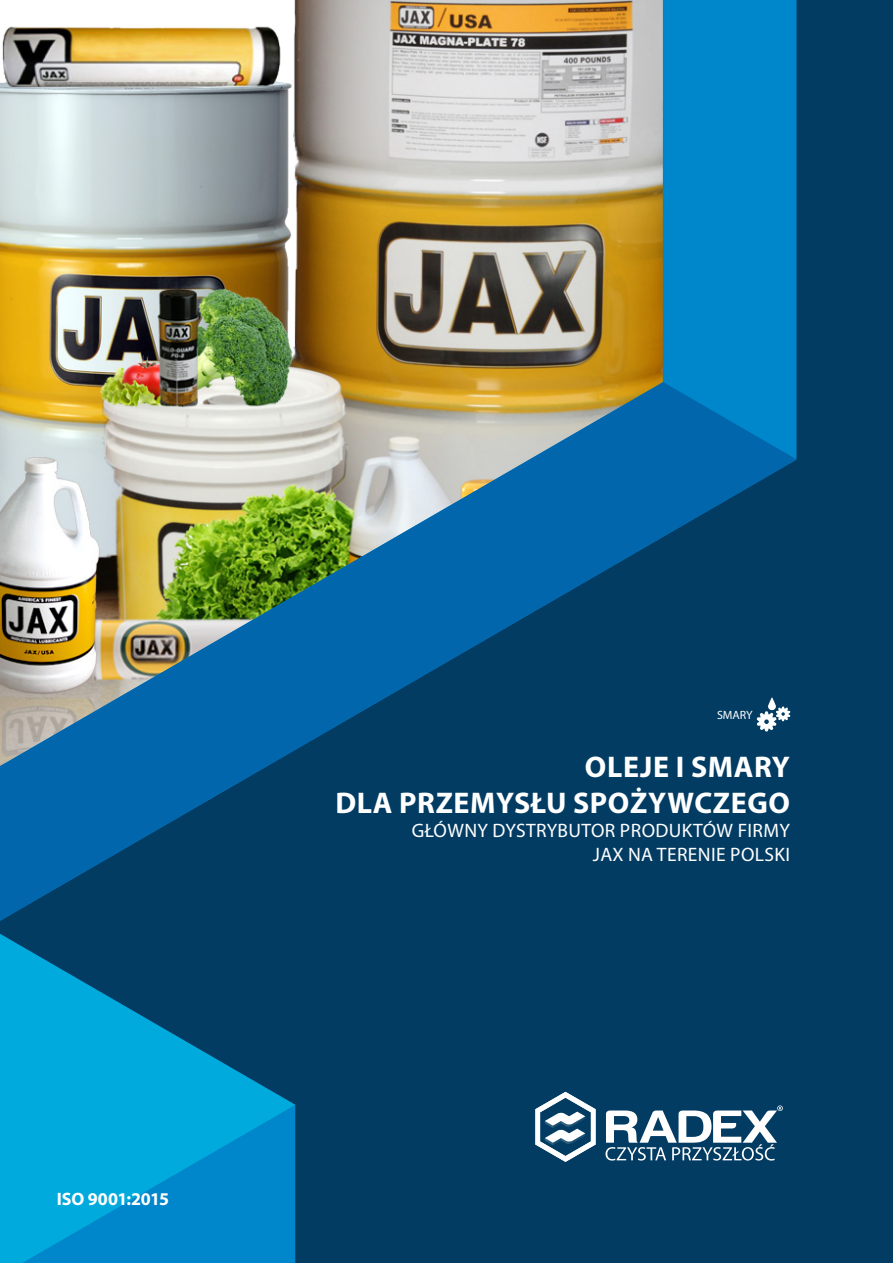
<style>
.page{position:relative;width:893px;height:1263px;background:#023c63}
.page>*{position:absolute;margin:0;border:0;box-sizing:border-box;transform-origin:0 0}
.Main_Title_Bold{font:700 30px/36px "Myriad Pro";letter-spacing:.02em;color:#fff;text-align:right}
.header_thin{font:19.5px/23.4px "Myriad Pro";letter-spacing:.02em;color:#fff;text-align:right}
.WYPUNKTOWANIE{font:700 18px "Myriad Pro";letter-spacing:-.01em;color:#fff}
.Przedmiot_broszury{font:12px "Myriad Pro";letter-spacing:-.005em;color:#fff}
</style>
<div class="page">
<img style="left:0;top:0;width:796px;height:382px">
<svg style="left:0;top:382px;width:796px;height:539px;background:#386c83"></svg>
<svg style="left:0;top:934px;width:295px;height:329px;background:#0085b8"></svg>
<svg style="left:756px;top:697px;width:34px;height:34px"></svg>
<div style="left:505px;top:1071px;width:306px;height:111px;background:#023c63"></div>
<svg style="left:535px;top:1092px;width:248px;height:70px"></svg>
<p class="WYPUNKTOWANIE" style="left:57px;top:1187px;width:114px">ISO 9001:2015</p>
<p class="Przedmiot_broszury" style="left:717px;top:708px;width:37px">SMARY</p>
<p class="Main_Title_Bold" style="left:335px;top:748px;width:456px">OLEJE I SMARY<br>DLA PRZEMYSŁU SPOŻYWCZEGO</p>
<p class="header_thin" style="left:412px;top:819px;width:380px">GŁÓWNY DYSTRYBUTOR PRODUKTÓW FIRMY<br>JAX NA TERENIE POLSKI</p>
<p class="Main_Title_Bold" style="left:531px;top:756px;width:260px">SOLIDNY PARTNER</p>
<p class="Main_Title_Bold" style="left:407px;top:786px;width:384px">W UTRZYMANIU CZYSTOŚCI</p>
<p class="header_thin" style="left:451px;top:827px;width:341px">CHEMIA / TECHNIKA / MYCIE USŁUGOWE</p>
</div>
